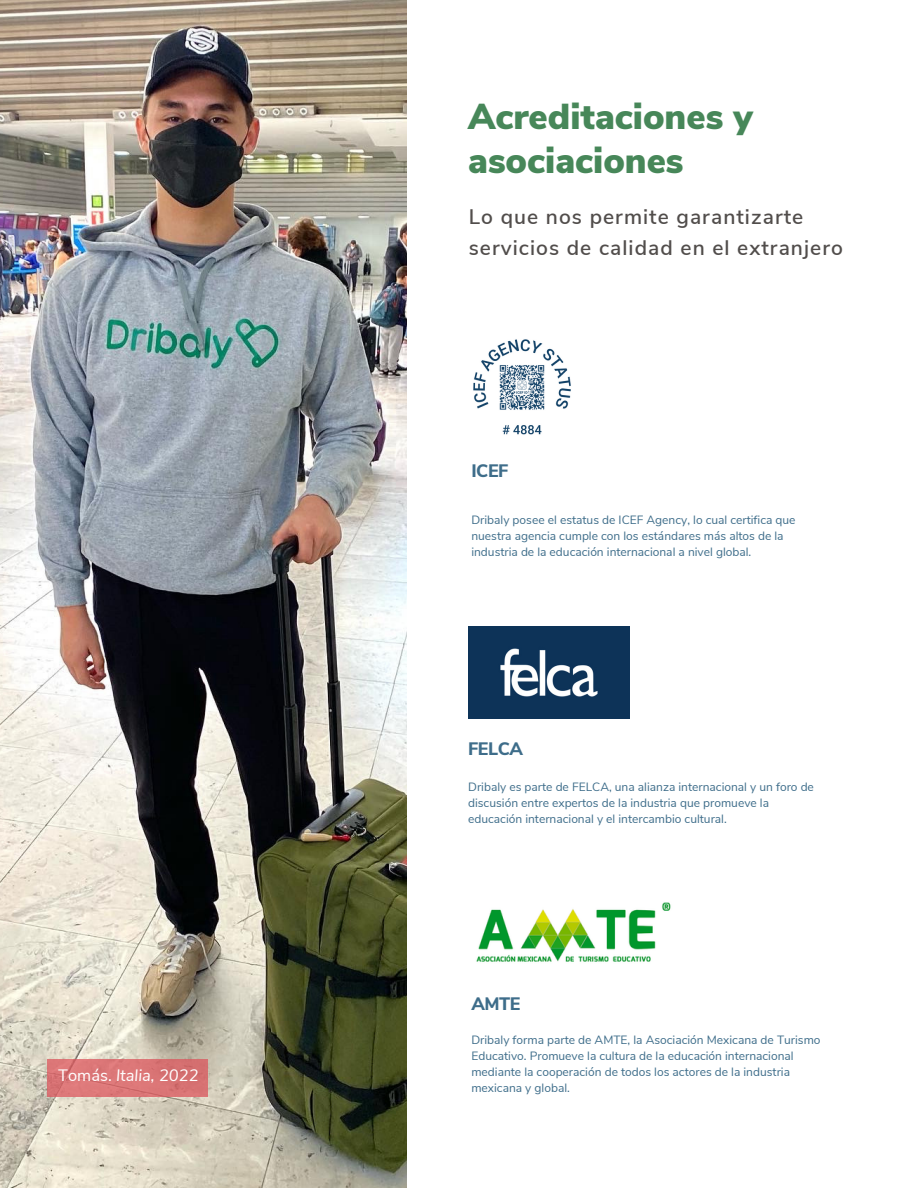
<style>
.page{position:relative;width:918px;height:1188px;background:#fff}
.page>*{position:absolute;margin:0;border:0;box-sizing:border-box;transform-origin:0 0}
.t1{font:900 36px/43.8px "Nunito Sans";color:#478759}
.t2{font:600 21px "Nunito Sans";letter-spacing:.05em;color:#514d4b}
.t3{font:800 18px "Nunito Sans";letter-spacing:-.025em;color:#3e6d8a}
.t4{font:italic 16.5px "Nunito Sans";color:#fff}
.t5{font:12px/16px "Nunito Sans";color:#3e6d8a}
.s1{font-style:normal}
</style>
<div class="page">
<img style="left:0;top:0;width:407px;height:1188px">
<img style="left:468px;top:627px;width:161px;height:91px">
<img style="left:476px;top:902px;width:195px;height:60px">
<div style="left:47px;top:1059px;width:161px;height:37px;background:#db7677"></div>
<img style="left:473px;top:339px;width:98px;height:96px">
<p class="t4" style="left:58px;top:1065px;width:142px"><span class="s1">Tomás.</span> Italia, 2022</p>
<p class="t1" style="left:468px;top:96px;width:286px">Acreditaciones y asociaciones</p>
<p class="t2" style="left:469px;top:203px;width:336px">Lo que nos permite garantizarte</p>
<p class="t2" style="left:469px;top:234px;width:376px">servicios de calidad en el extranjero</p>
<p class="t3" style="left:471px;top:459px;width:39px">ICEF</p>
<p class="t5" style="left:471px;top:512px;width:326px">Dribaly posee el estatus de ICEF Agency, lo cual certifica que nuestra agencia cumple con los estándares más altos de la industria de la educación internacional a nivel global.</p>
<p class="t3" style="left:468px;top:737px;width:57px">FELCA</p>
<p class="t5" style="left:468px;top:779px;width:347px">Dribaly es parte de FELCA, una alianza internacional y un foro de discusión entre expertos de la industria que promueve la educación internacional y el intercambio cultural.</p>
<p class="t3" style="left:471px;top:992px;width:51px">AMTE</p>
<p class="t5" style="left:471px;top:1032px;width:351px">Dribaly forma parte de AMTE, la Asociación Mexicana de Turismo Educativo. Promueve la cultura de la educación internacional mediante la cooperación de todos los actores de la industria mexicana y global.</p>
</div>
